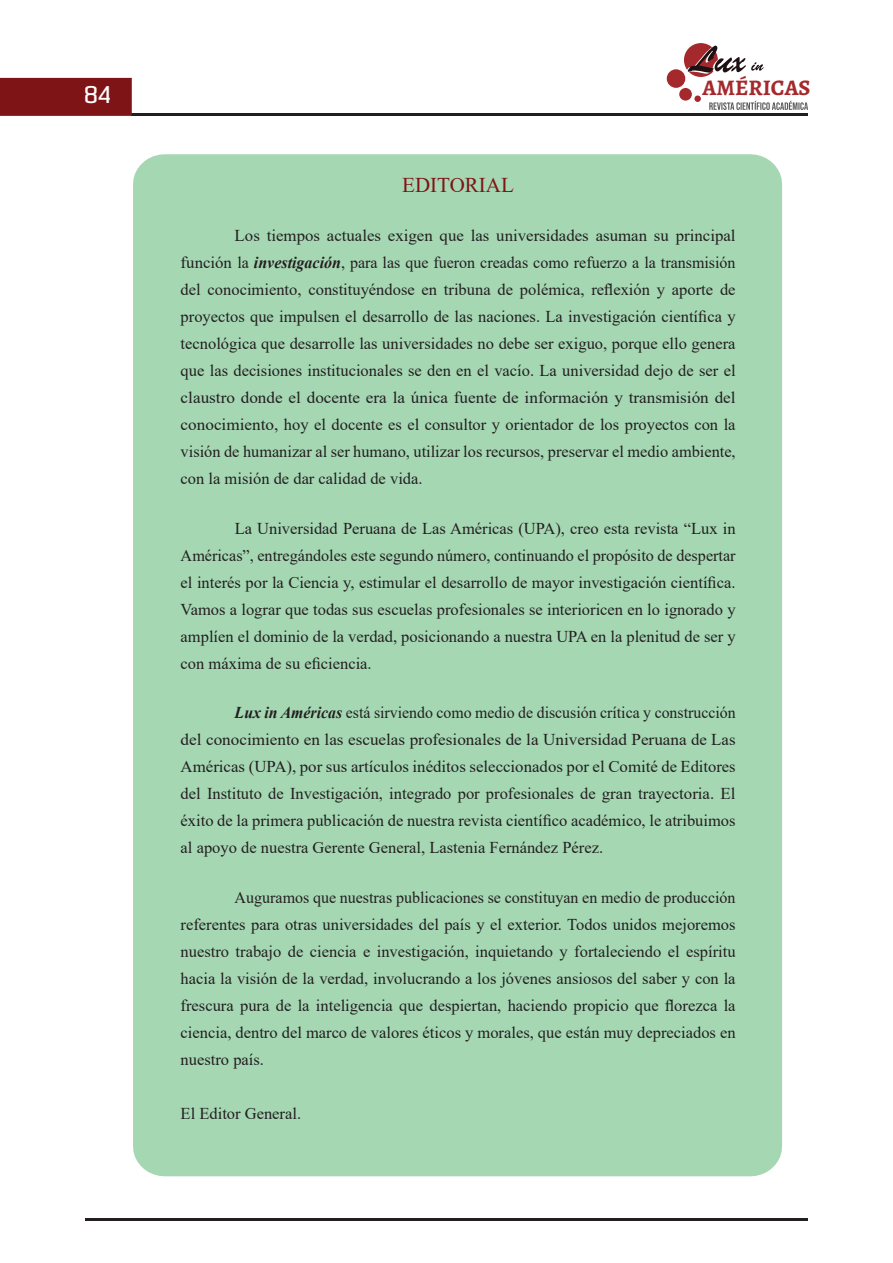
<style>
.page{position:relative;width:893px;height:1263px;background:#fff}
.page>*{position:absolute;margin:0;border:0;box-sizing:border-box;transform-origin:0 0}
.t1{font:22.5px "Enigmatic";color:#fff}
.t2{font:700 22.2px "Alegreya SC";color:#a5292c}
.t3{font:21px "Times New Roman";color:#7f1416}
.t4{font:16.5px/27px "Times New Roman";color:#231f20;text-align:justify}
.t5{font:16.5px/27px "Times New Roman";color:#231f20;text-align:justify;scale:.96 1}
.s1{font-weight:700;font-style:italic}
</style>
<div class="page">
<hr style="left:132px;top:114px;width:676px;height:2px;background:#231f20">
<div style="left:0;top:78px;width:132px;height:38px;background:#7f1416"></div>
<div style="left:694px;top:96px;width:7px;height:6px;background:#a5292c;border-radius:50%"></div>
<div style="left:679px;top:88px;width:13px;height:13px;background:#a5292c;border-radius:50%"></div>
<div style="left:667px;top:69px;width:18px;height:19px;background:#a5292c;border-radius:50%"></div>
<div style="left:684px;top:43px;width:34px;height:34px;background:#a5292c;border-radius:50%"></div>
<svg style="left:686px;top:46px;width:78px;height:28px"></svg>
<svg style="left:709px;top:101px;width:99px;height:9px"></svg>
<hr style="left:85px;top:1219px;width:723px;height:2px;background:#231f20">
<div style="left:133px;top:154px;width:649px;height:1022px;background:#a5d7b3"></div>
<p class="t1" style="left:85px;top:82px;width:28px">84</p>
<h2 class="t2" style="left:703px;top:73px;width:110px">AMÉRICAS</h2>
<p class="t3" style="left:402px;top:170px;width:113px">EDITORIAL</p>
<p class="t4" style="left:181px;top:222px;width:557px;text-indent:54px">Los tiempos actuales exigen que las universidades asuman su principal función la <span class="s1">investigación</span>, para las que fueron creadas como refuerzo a la transmisión del conocimiento, constituyéndose en tribuna de polémica, reflexión y aporte de proyectos que impulsen el desarrollo de las naciones. La investigación científica y tecnológica que desarrolle las universidades no debe ser exiguo, porque ello genera que las decisiones institucionales se den en el vacío. La universidad dejo de ser el claustro donde el docente era la única fuente de información y transmisión del conocimiento, hoy el docente es el consultor y orientador de los proyectos con la visión de humanizar al ser humano, utilizar los recursos, preservar el medio ambiente, con la misión de dar calidad de vida.</p>
<p class="t4" style="left:181px;top:514px;width:556px;text-indent:54px">La Universidad Peruana de Las Américas (UPA), creo esta revista “Lux in Américas”, entregándoles este segundo número, continuando el propósito de despertar el interés por la Ciencia y, estimular el desarrollo de mayor investigación científica.<br>Vamos a lograr que todas sus escuelas profesionales se interioricen en lo ignorado y amplíen el dominio de la verdad, posicionando a nuestra UPA en la plenitud de ser y con máxima de su eficiencia.</p>
<p class="t5" style="left:181px;top:699px;width:580px;text-indent:54px"><span class="s1">Lux in Américas</span> está sirviendo como medio de discusión crítica y construcción del conocimiento en las escuelas profesionales de la Universidad Peruana de Las Américas (UPA), por sus artículos inéditos seleccionados por el Comité de Editores del Instituto de Investigación, integrado por profesionales de gran trayectoria. El éxito de la primera publicación de nuestra revista científico académico, le atribuimos al apoyo de nuestra Gerente General, Lastenia Fernández Pérez.</p>
<p class="t4" style="left:181px;top:883px;width:556px;text-indent:54px">Auguramos que nuestras publicaciones se constituyan en medio de producción referentes para otras universidades del país y el exterior. Todos unidos mejoremos nuestro trabajo de ciencia e investigación, inquietando y fortaleciendo el espíritu hacia la visión de la verdad, involucrando a los jóvenes ansiosos del saber y con la frescura pura de la inteligencia que despiertan, haciendo propicio que florezca la ciencia, dentro del marco de valores éticos y morales, que están muy depreciados en nuestro país.</p>
<p class="t4" style="left:181px;top:1099px;width:122px">El Editor General.</p>
</div>
